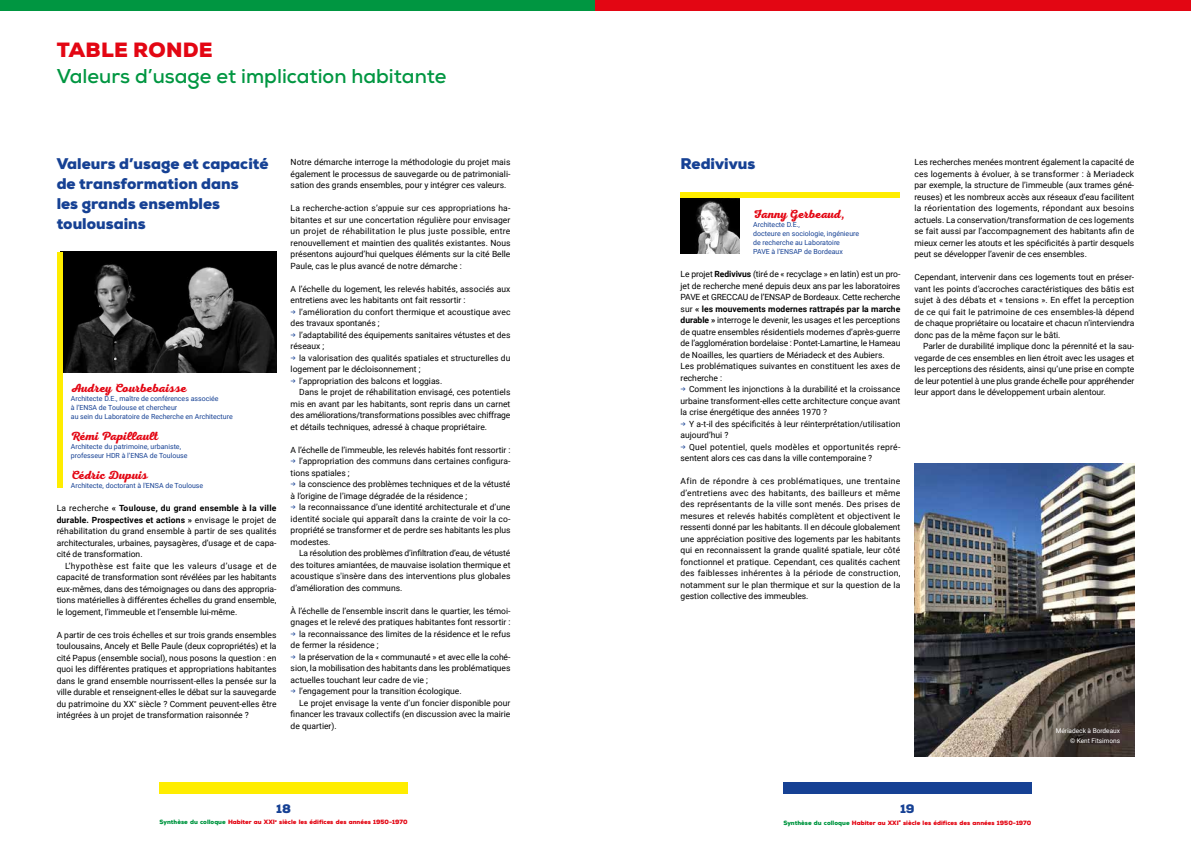
<style>
.page{position:relative;width:1191px;height:842px;background:#fff}
.page>*{position:absolute;margin:0;border:0;box-sizing:border-box;transform-origin:0 0}
.t1{font:700 20px "Nexa";color:#009641}
.t2{font:900 20px "Nexa";letter-spacing:.015em;color:#e30613}
.t3{font:900 15px/20px "Nexa";color:#164194}
.t4{font:700 12px "Nexa Script";color:#e30613}
.t5{font:900 12px "Nexa";color:#164194}
.t6{font:8.5px/11.5px "Roboto";color:#000;text-align:justify}
.t7{font:8.5px/11.5px "Roboto";letter-spacing:.02em;color:#000}
.t8{font:7px/9px "Roboto";color:#164194}
.t9{font:6.5px/10px "Roboto";color:#fff;text-align:right}
.t10{font:900 6px "Nexa";color:#e30613}
.t11{font:4px "Nexa";color:#000}
.s1{font-family:"Nexa";color:#164194}
.s2{font-weight:700}
.s3{color:#009641}
</style>
<div class="page">
<div style="left:159px;top:782px;width:248px;height:12px;background:#ffed00"></div>
<div style="left:0;top:0;width:595px;height:11px;background:#009641"></div>
<div style="left:783px;top:782px;width:248px;height:12px;background:#164194"></div>
<div style="left:595px;top:0;width:596px;height:11px;background:#e30613"></div>
<img style="left:62px;top:252px;width:214px;height:120px">
<div style="left:57px;top:252px;width:5px;height:236px;background:#ffed00"></div>
<img style="left:680px;top:198px;width:59px;height:55px">
<div style="left:680px;top:192px;width:220px;height:6px;background:#ffed00"></div>
<img style="left:914px;top:464px;width:220px;height:293px">
<h1 class="t2" style="left:57px;top:36px;width:157px">TABLE RONDE</h1>
<h1 class="t1" style="left:57px;top:63px;width:391px">Valeurs d’usage et implication habitante</h1>
<h2 class="t3" style="left:57px;top:154px;width:213px">Valeurs d’usage et capacité de transformation dans<br>les grands ensembles toulousains</h2>
<p class="t6" style="left:291px;top:156px;width:221px">Notre démarche interroge la méthodologie du projet mais également le processus de sauvegarde ou de patrimoniali&shy;sation des grands ensembles, pour y intégrer ces valeurs.</p>
<p class="t6" style="left:291px;top:202px;width:221px">La recherche-action s’appuie sur ces appropriations ha&shy;bitantes et sur une concertation régulière pour envisager un projet de réhabilitation le plus juste possible, entre renouvellement et maintien des qualités existantes. Nous présentons aujourd’hui quelques éléments sur la cité Belle Paule, cas le plus avancé de notre démarche :</p>
<p class="t6" style="left:291px;top:283px;width:221px">A l’échelle du logement, les relevés habités, associés aux entretiens avec les habitants ont fait ressortir :</p>
<p class="t6" style="left:291px;top:306px;width:221px"><span class="s1">→</span> l’amélioration du confort thermique et acoustique avec des travaux spontanés ;</p>
<p class="t6" style="left:291px;top:329px;width:221px"><span class="s1">→</span> l’adaptabilité des équipements sanitaires vétustes et des réseaux ;</p>
<p class="t6" style="left:291px;top:352px;width:221px"><span class="s1">→</span> la valorisation des qualités spatiales et structurelles du logement par le décloisonnement ;</p>
<p class="t6" style="left:291px;top:375px;width:153px"><span class="s1">→</span> l’appropriation des balcons et loggias.</p>
<p class="t6" style="left:299px;top:386px;width:213px">Dans le projet de réhabilitation envisagé, ces potentiels</p>
<p class="t6" style="left:291px;top:398px;width:221px">mis en avant par les habitants, sont repris dans un carnet</p>
<p class="t6" style="left:291px;top:409px;width:221px">des améliorations/transformations possibles avec chiffrage</p>
<p class="t6" style="left:291px;top:421px;width:198px">et détails techniques, adressé à chaque propriétaire.</p>
<p class="t6" style="left:291px;top:444px;width:221px">A l’échelle de l’immeuble, les relevés habités font ressortir :</p>
<p class="t6" style="left:291px;top:455px;width:221px"><span class="s1">→</span> l’appropriation des communs dans certaines configura&shy;tions spatiales ;</p>
<p class="t6" style="left:291px;top:478px;width:221px"><span class="s1">→</span> la conscience des problèmes techniques et de la vétusté à l’origine de l’image dégradée de la résidence ;</p>
<p class="t6" style="left:291px;top:501px;width:221px"><span class="s1">→</span> la reconnaissance d’une identité architecturale et d’une identité sociale qui apparaît dans la crainte de voir la co&shy;propriété se transformer et de perdre ses habitants les plus modestes.</p>
<p class="t6" style="left:291px;top:547px;width:221px;text-indent:8px">La résolution des problèmes d’infiltration d’eau, de vétusté des toitures amiantées, de mauvaise isolation thermique et acoustique s'insère dans des interventions plus globales d’amélioration des communs.</p>
<p class="t6" style="left:291px;top:605px;width:221px">À l’échelle de l’ensemble inscrit dans le quartier, les témoi&shy;gnages et le relevé des pratiques habitantes font ressortir :</p>
<p class="t6" style="left:291px;top:628px;width:221px"><span class="s1">→</span> la reconnaissance des limites de la résidence et le refus de fermer la résidence ;</p>
<p class="t6" style="left:291px;top:651px;width:221px"><span class="s1">→</span> la préservation de la « communauté » et avec elle la cohé&shy;sion, la mobilisation des habitants dans les problématiques actuelles touchant leur cadre de vie ;</p>
<p class="t6" style="left:291px;top:685px;width:173px"><span class="s1">→</span> l’engagement pour la transition écologique.</p>
<p class="t6" style="left:299px;top:697px;width:213px">Le projet envisage la vente d’un foncier disponible pour</p>
<p class="t6" style="left:291px;top:708px;width:221px">financer les travaux collectifs (en discussion avec la mairie</p>
<p class="t6" style="left:291px;top:720px;width:48px">de quartier).</p>
<h3 class="t4" style="left:71px;top:381px;width:117px">Audrey Courbebaisse</h3>
<p class="t8" style="left:71px;top:394px;width:163px">Architecte D.E., maître de conférences associée<br>à l’ENSA de Toulouse et chercheur<br>au sein du Laboratoire de Recherche en Architecture</p>
<h3 class="t4" style="left:71px;top:429px;width:89px">Rémi Papillault</h3>
<p class="t8" style="left:71px;top:442px;width:118px">Architecte du patrimoine, urbaniste, professeur HDR à l’ENSA de Toulouse</p>
<h3 class="t4" style="left:71px;top:468px;width:78px">Cédric Dupuis</h3>
<p class="t8" style="left:71px;top:481px;width:134px">Architecte, doctorant à l'ENSA de Toulouse</p>
<p class="t6" style="left:57px;top:502px;width:221px">La recherche <span class="s2">« Toulouse, du grand ensemble à la ville durable. Prospectives et actions »</span> envisage le projet de réhabilitation du grand ensemble à partir de ses qualités architecturales, urbaines, paysagères, d’usage et de capa&shy;cité de transformation.</p>
<p class="t6" style="left:57px;top:560px;width:221px;text-indent:8px">L’hypothèse est faite que les valeurs d’usage et de capacité de transformation sont révélées par les habitants eux-mêmes, dans des témoignages ou dans des appropria&shy;tions matérielles à différentes échelles du grand ensemble, le logement, l’immeuble et l’ensemble lui-même.</p>
<p class="t6" style="left:57px;top:629px;width:221px">A partir de ces trois échelles et sur trois grands ensembles toulousains, Ancely et Belle Paule (deux copropriétés) et la cité Papus (ensemble social), nous posons la question : en quoi les différentes pratiques et appropriations habitantes dans le grand ensemble nourrissent-elles la pensée sur la ville durable et renseignent-elles le débat sur la sauvegarde du patrimoine du XX</p>
<p class="t6" style="left:57px;top:698px;width:221px;text-indent:82px">siècle ? Comment peuvent-elles être intégrées à un projet de transformation raisonnée ?</p>
<p class="t11" style="left:134px;top:699px;width:4px">e</p>
<h3 class="t5" style="left:276px;top:800px;width:16px">18</h3>
<p class="t10" style="left:159px;top:818px;width:250px"><span class="s3">Synthèse du colloque</span> Habiter au XXI<sup>e</sup> siècle les édifices des années 1950-1970</p>
<h2 class="t3" style="left:680px;top:154px;width:76px">Redivivus</h2>
<h3 class="t4" style="left:753px;top:207px;width:93px">Fanny Gerbeaud,</h3>
<p class="t8" style="left:753px;top:220px;width:107px">Architecte D.E.,<br>docteure en sociologie, ingénieure de recherche au Laboratoire<br>PAVE à l’ENSAP de Bordeaux</p>
<p class="t6" style="left:680px;top:268px;width:221px;text-align:left">Le projet <span class="s2">Redivivus</span> (tiré de « recyclage » en latin) est un pro&shy;jet de recherche mené depuis deux ans par les laboratoires PAVE et GRECCAU de l’ENSAP de Bordeaux. Cette recherche sur <span class="s2">« les mouvements modernes rattrapés par la marche durable »</span> interroge le devenir, les usages et les perceptions de quatre ensembles résidentiels modernes d’après-guerre de l’agglomération bordelaise : Pontet-Lamartine, le Hameau de Noailles, les quartiers de Mériadeck et des Aubiers.<br>Les problématiques suivantes en constituent les axes de recherche :</p>
<p class="t6" style="left:680px;top:383px;width:221px"><span class="s1">→</span> Comment les injonctions à la durabilité et la croissance urbaine transforment-elles cette architecture conçue avant la crise énergétique des années 1970 ?</p>
<p class="t6" style="left:680px;top:417px;width:221px"><span class="s1">→</span> Y a-t-il des spécificités à leur réinterprétation/utilisation aujourd’hui ?</p>
<p class="t7" style="left:680px;top:440px;width:221px"><span class="s1">→</span> Quel potentiel, quels modèles et opportunités repré&shy;sentent alors ces cas dans la ville contemporaine ?</p>
<p class="t6" style="left:680px;top:475px;width:221px">Afin de répondre à ces problématiques, une trentaine d’entretiens avec des habitants, des bailleurs et même des représentants de la ville sont menés. Des prises de mesures et relevés habités complètent et objectivent le ressenti donné par les habitants. Il en découle globalement une appréciation positive des logements par les habitants qui en reconnaissent la grande qualité spatiale, leur côté fonctionnel et pratique. Cependant, ces qualités cachent des faiblesses inhérentes à la période de construction, notamment sur le plan thermique et sur la question de la gestion collective des immeubles.</p>
<p class="t6" style="left:914px;top:156px;width:221px">Les recherches menées montrent également la capacité de ces logements à évoluer, à se transformer : à Meriadeck par exemple, la structure de l’immeuble (aux trames géné&shy;reuses) et les nombreux accès aux réseaux d’eau facilitent la réorientation des logements, répondant aux besoins actuels. La conservation/transformation de ces logements se fait aussi par l’accompagnement des habitants afin de mieux cerner les atouts et les spécificités à partir desquels peut se développer l’avenir de ces ensembles.</p>
<p class="t6" style="left:914px;top:271px;width:221px">Cependant, intervenir dans ces logements tout en préser&shy;vant les points d’accroches caractéristiques des bâtis est sujet à des débats et « tensions ». En effet la perception de ce qui fait le patrimoine de ces ensembles-là dépend de chaque propriétaire ou locataire et chacun n’interviendra donc pas de la même façon sur le bâti.</p>
<p class="t6" style="left:914px;top:340px;width:221px;text-indent:8px">Parler de durabilité implique donc la pérennité et la sau&shy;vegarde de ces ensembles en lien étroit avec les usages et les perceptions des résidents, ainsi qu’une prise en compte de leur potentiel à une plus grande échelle pour appréhender leur apport dans le développement urbain alentour.</p>
<p class="t9" style="left:1055px;top:725px;width:66px">Mériadeck à Bordeaux © Kent Fitsimons</p>
<h3 class="t5" style="left:900px;top:800px;width:16px">19</h3>
<p class="t10" style="left:783px;top:819px;width:250px"><span class="s3">Synthèse du colloque</span> Habiter au XXI<sup>e</sup> siècle les édifices des années 1950-1970</p>
</div>
